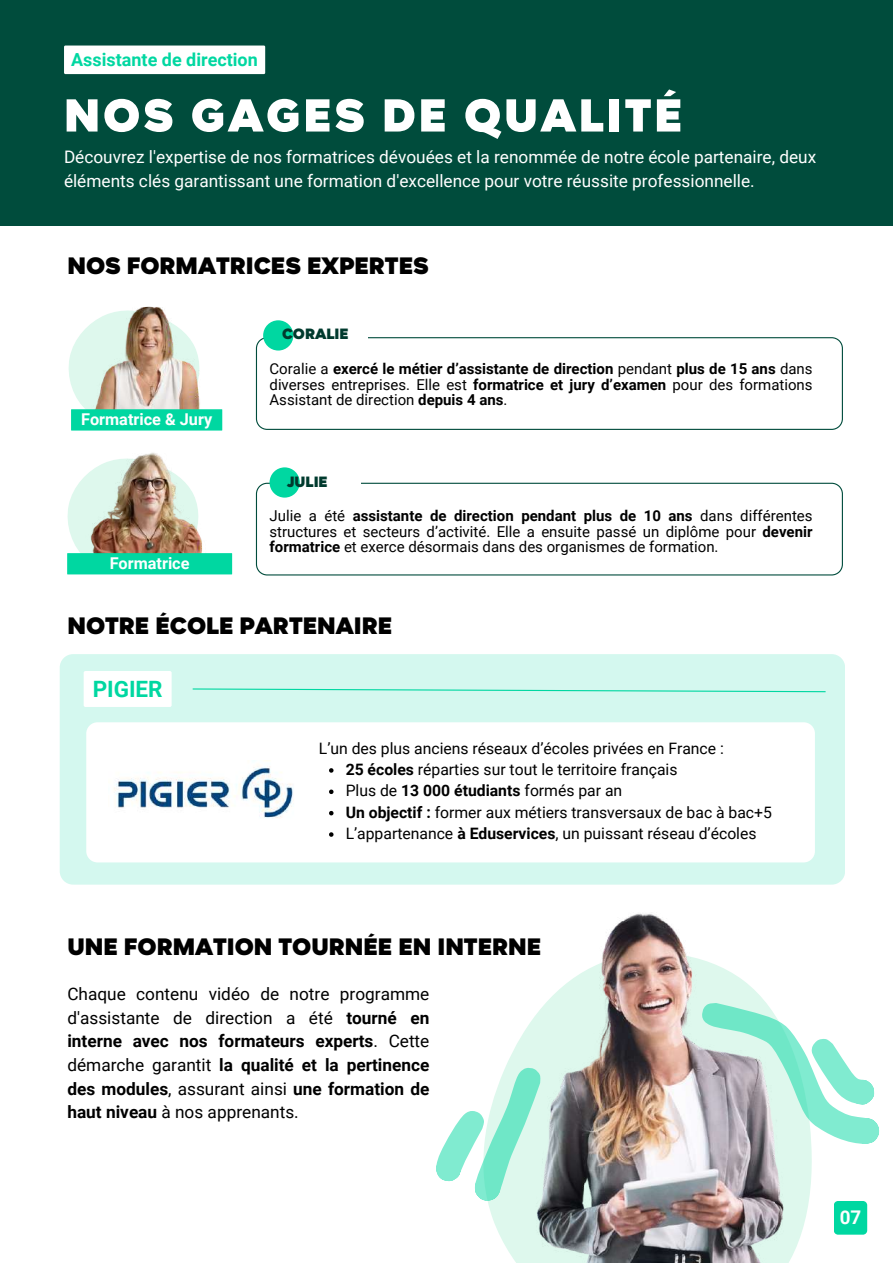
<style>
.page{position:relative;width:893px;height:1264px;background:#fff}
.page>*{position:absolute;margin:0;border:0;box-sizing:border-box;transform-origin:0 0}
.t1{font:900 52.5px "Magenos";letter-spacing:.055em;color:#fff}
.t2{font:900 27px "Magenos";color:#000}
.t3{font:700 22.5px "Roboto";color:#00d7a1}
.t4{font:700 18.9px "Roboto";color:#fff}
.t5{font:700 18px "Roboto";color:#00d7a1}
.t6{font:17.25px/23.5px "Roboto";color:#000;text-align:justify}
.t7{font:17.25px/23.5px "Roboto";color:#fff}
.t8{font:900 16.95px "Magenos";color:#003a2e}
.t9{font:700 16.35px "Roboto";color:#fff}
.t10{font:15.75px/21.3px "Roboto";color:#000}
.t11{font:15px/15.8px "Roboto";color:#000;text-align:justify}
.s1{font-weight:700}
</style>
<div class="page">
<div style="left:0;top:0;width:892px;height:225px;background:#004c3c"></div>
<div style="left:60px;top:654px;width:785px;height:230px;background:#d4f8ef;border-radius:13px"></div>
<svg style="left:192px;top:688px;width:634px;height:4px"></svg>
<div style="left:86px;top:722px;width:728px;height:140px;background:#fff;border-radius:11px"></div>
<img style="left:114px;top:760px;width:180px;height:58px">
<svg style="left:854px;top:1075px;width:25px;height:69px"></svg>
<svg style="left:256px;top:337px;width:586px;height:93px"></svg>
<svg style="left:256px;top:482px;width:586px;height:93px"></svg>
<div style="left:280px;top:472px;width:81px;height:20px;background:#fff"></div>
<div style="left:269px;top:467px;width:31px;height:30px;background:#00d7a1;border-radius:50%"></div>
<div style="left:274px;top:325px;width:93px;height:20px;background:#fff"></div>
<div style="left:263px;top:320px;width:30px;height:30px;background:#00d7a1;border-radius:50%"></div>
<img style="left:436px;top:913px;width:418px;height:349px">
<div style="left:84px;top:671px;width:88px;height:36px;background:#fff;border-radius:2px"></div>
<svg style="left:329px;top:768px;width:4px;height:4px"></svg>
<svg style="left:329px;top:789px;width:4px;height:5px"></svg>
<svg style="left:329px;top:811px;width:4px;height:4px"></svg>
<svg style="left:329px;top:832px;width:4px;height:4px"></svg>
<img style="left:67px;top:306px;width:165px;height:269px">
<div style="left:64px;top:46px;width:201px;height:28px;background:#fff"></div>
<p class="t5" style="left:71px;top:49px;width:188px">Assistante de direction</p>
<h1 class="t1" style="left:64px;top:87px;width:620px">NOS GAGES DE QUALITÉ</h1>
<p class="t7" style="left:64px;top:145px;width:753px">Découvrez l'expertise de nos formatrices dévouées et la renommée de notre école partenaire, deux éléments clés garantissant une formation d'excellence pour votre réussite professionnelle.</p>
<h2 class="t2" style="left:67px;top:251px;width:363px">NOS FORMATRICES EXPERTES</h2>
<p class="t8" style="left:282px;top:325px;width:68px">CORALIE</p>
<p class="t9" style="left:81px;top:410px;width:132px">Formatrice &amp; Jury</p>
<p class="t9" style="left:110px;top:554px;width:81px">Formatrice</p>
<p class="t11" style="left:269px;top:361px;width:544px">Coralie a <span class="s1">exercé le métier d’assistante de direction</span> pendant <span class="s1">plus de 15 ans</span> dans diverses entreprises. Elle est <span class="s1">formatrice et jury d’examen</span> pour des formations Assistant de direction <span class="s1">depuis 4 ans</span>.</p>
<p class="t8" style="left:287px;top:472px;width:42px">JULIE</p>
<p class="t11" style="left:269px;top:508px;width:544px">Julie a été <span class="s1">assistante de direction pendant plus de 10 ans</span> dans différentes structures et secteurs d’activité. Elle a ensuite passé un diplôme pour <span class="s1">devenir formatrice</span> et exerce désormais dans des organismes de formation.</p>
<h2 class="t2" style="left:67px;top:611px;width:326px">NOTRE ÉCOLE PARTENAIRE</h2>
<h3 class="t3" style="left:93px;top:676px;width:71px">PIGIER</h3>
<p class="t10" style="left:319px;top:737px;width:406px">L’un des plus anciens réseaux d’écoles privées en France :</p>
<p class="t10" style="left:345px;top:759px;width:428px"><span class="s1">25 écoles</span> réparties sur tout le territoire français<br>Plus de <span class="s1">13 000 étudiants</span> formés par an<br><span class="s1">Un objectif :</span> former aux métiers transversaux de bac à bac+5<br>L’appartenance <span class="s1">à Eduservices</span>, un puissant réseau d’écoles</p>
<h2 class="t2" style="left:67px;top:932px;width:475px">UNE FORMATION TOURNÉE EN INTERNE</h2>
<p class="t6" style="left:67px;top:982px;width:363px">Chaque contenu vidéo de notre programme d'assistante de direction a été <span class="s1">tourné en interne avec nos formateurs experts</span>. Cette démarche garantit <span class="s1">la qualité et la pertinence des modules</span>, assurant ainsi <span class="s1">une formation de haut niveau</span> à nos apprenants.</p>
<p class="t4" style="left:839px;top:1206px;width:23px">07</p>
</div>
